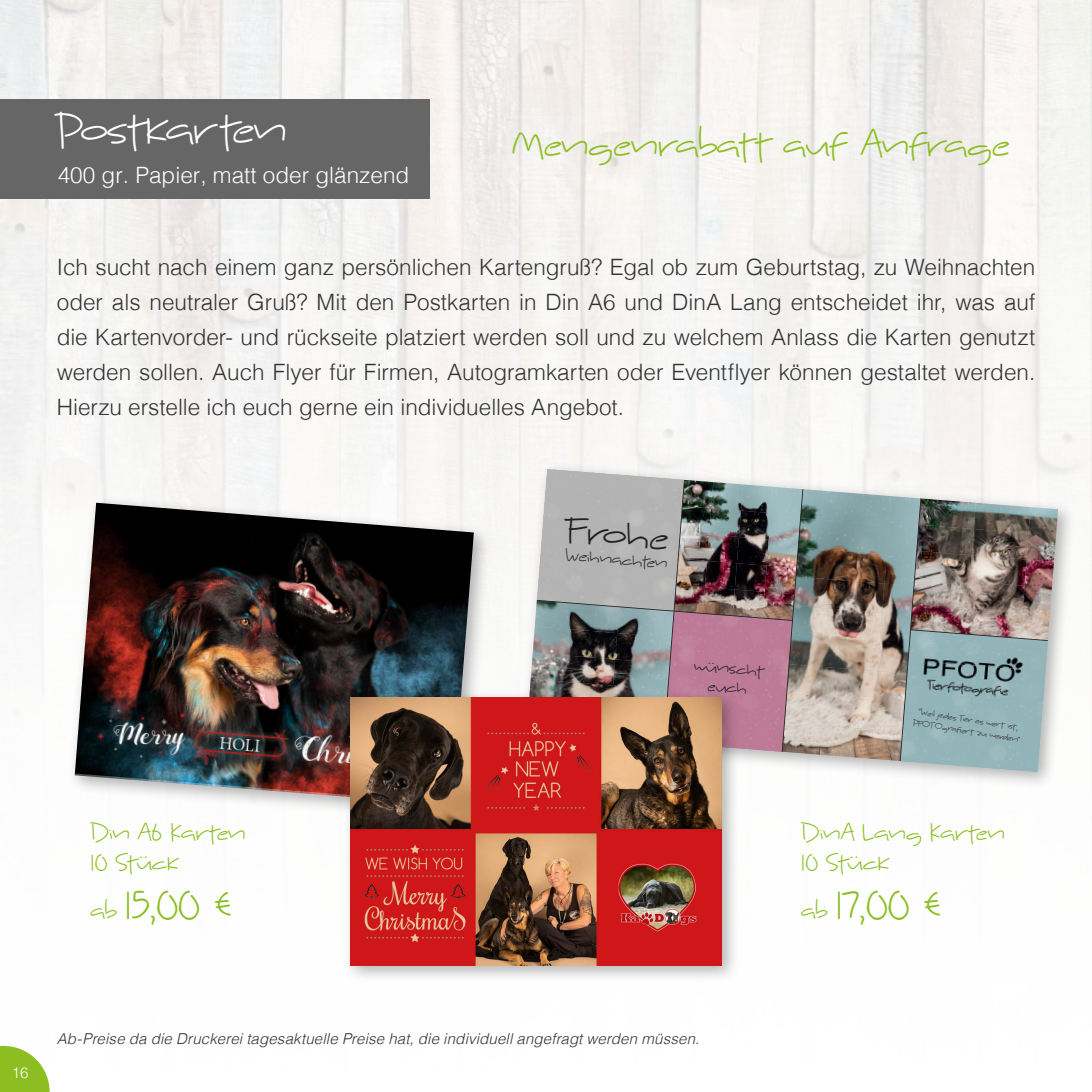
<style>
.page{position:relative;width:1092px;height:1092px;background:#fff}
.page>*{position:absolute;margin:0;border:0;box-sizing:border-box;transform-origin:0 0}
.t1{font:42.5px "Kyne Morgan";color:#fff}
.t2{font:38.5px "Kyne Morgan";letter-spacing:-.005em;color:#8cbe21}
.t3{font:36.5px "Kyne Morgan";color:#231f20}
.t4{font:35px "Kyne Morgan";letter-spacing:.005em;color:#8cbe21}
.t5{font:300 22.5px/35px "Helvetica";color:#333;text-align:justify}
.t6{font:300 22.5px "Helvetica";color:#fff}
.t7{font:22.25px "Kyne Morgan";letter-spacing:.015em;color:#8cbe21}
.t8{font:16px/19px "Kyne Morgan";color:#231f20;text-align:center}
.t9{font:15.75px "Kyne Morgan";color:#231f20}
.t10{font:italic 300 15px "Helvetica";letter-spacing:.01em;color:#333}
.t11{font:300 15px "Helvetica";color:#fff}
.t12{font:8px/11.5px "Kyne Morgan";color:#231f20;text-align:center}
.s1{font-size:22.25px}
</style>
<div class="page">
<img style="left:0;top:0;width:1091px;height:591px">
<div style="left:0;top:99px;width:429px;height:100px;background:#666"></div>
<hr style="left:1091px;top:99px;width:1px;height:100px;background:#666">
<svg style="left:0;top:1045px;width:50px;height:46px"></svg>
<div style="left:518px;top:461px;width:557px;height:328px;background:#000;opacity:.3"></div>
<img style="left:803px;top:489px;width:88px;height:29px">
<img style="left:884px;top:496px;width:36px;height:87px">
<img style="left:803px;top:518px;width:86px;height:36px">
<img style="left:803px;top:547px;width:83px;height:36px">
<img style="left:803px;top:576px;width:81px;height:29px">
<img style="left:877px;top:583px;width:22px;height:88px">
<img style="left:803px;top:605px;width:79px;height:37px">
<img style="left:803px;top:635px;width:76px;height:36px">
<img style="left:803px;top:664px;width:74px;height:29px">
<img style="left:870px;top:671px;width:29px;height:90px">
<img style="left:803px;top:693px;width:72px;height:36px">
<img style="left:782px;top:722px;width:91px;height:36px">
<img style="left:1047px;top:507px;width:10px;height:54px">
<img style="left:1047px;top:559px;width:6px;height:55px">
<img style="left:1047px;top:612px;width:2px;height:28px">
<img style="left:534px;top:600px;width:3px;height:26px">
<img style="left:532px;top:626px;width:5px;height:26px">
<img style="left:530px;top:652px;width:7px;height:27px">
<img style="left:528px;top:679px;width:9px;height:10px">
<img style="left:537px;top:469px;width:266px;height:282px">
<img style="left:899px;top:498px;width:148px;height:273px">
<div style="left:67px;top:495px;width:425px;height:327px;background:#000;opacity:.3"></div>
<img style="left:75px;top:502px;width:399px;height:303px">
<div style="left:342px;top:689px;width:397px;height:295px;background:#000;opacity:.3"></div>
<img style="left:350px;top:698px;width:371px;height:267px">
<p class="t1" style="left:58px;top:100px;width:230px">Postkarten</p>
<p class="t6" style="left:58px;top:156px;width:353px">400 gr. Papier, matt oder glänzend</p>
<p class="t4" style="left:512px;top:120px;width:499px">Mengenrabatt auf Anfrage</p>
<p class="t5" style="left:57px;top:248px;width:979px">Ich sucht nach einem ganz persönlichen Kartengruß? Egal ob zum Geburtstag, zu Weihnachten oder als neutraler Gruß? Mit den Postkarten in Din A6 und DinA Lang entscheidet ihr, was auf die Kartenvorder- und rückseite platziert werden soll und zu welchem Anlass die Karten genutzt werden sollen. Auch Flyer für Firmen, Autogramkarten oder Eventflyer können gestaltet werden.<br>Hierzu erstelle ich euch gerne ein individuelles Angebot.</p>
<p class="t7" style="left:90px;top:817px;width:156px">Din A6 Karten</p>
<p class="t7" style="left:90px;top:847px;width:89px">10 Stück</p>
<p class="t2" style="left:90px;top:878px;width:143px"><span class="s1">ab</span> 15,00 €</p>
<h3 class="t3" style="left:569px;top:505px;width:103px;rotate:5deg">Frohe</h3>
<p class="t9" style="left:565px;top:545px;width:104px;rotate:4deg">Weihnachten</p>
<p class="t8" style="left:694px;top:656px;width:71px;rotate:4deg">wünscht euch</p>
<p class="t12" style="left:916px;top:705px;width:109px;rotate:9deg">"Weil jedes Tier es wert ist,<br>PFOTOgrafiert zu werden“</p>
<p class="t7" style="left:801px;top:817px;width:205px">DinA Lang Karten</p>
<p class="t7" style="left:801px;top:847px;width:89px">10 Stück</p>
<p class="t2" style="left:801px;top:878px;width:142px"><span class="s1">ab</span> 17,00 €</p>
<p class="t11" style="left:12px;top:1059px;width:18px">16</p>
<p class="t10" style="left:57px;top:1026px;width:644px">Ab-Preise da die Druckerei tagesaktuelle Preise hat, die individuell angefragt werden müssen.</p>
</div>
